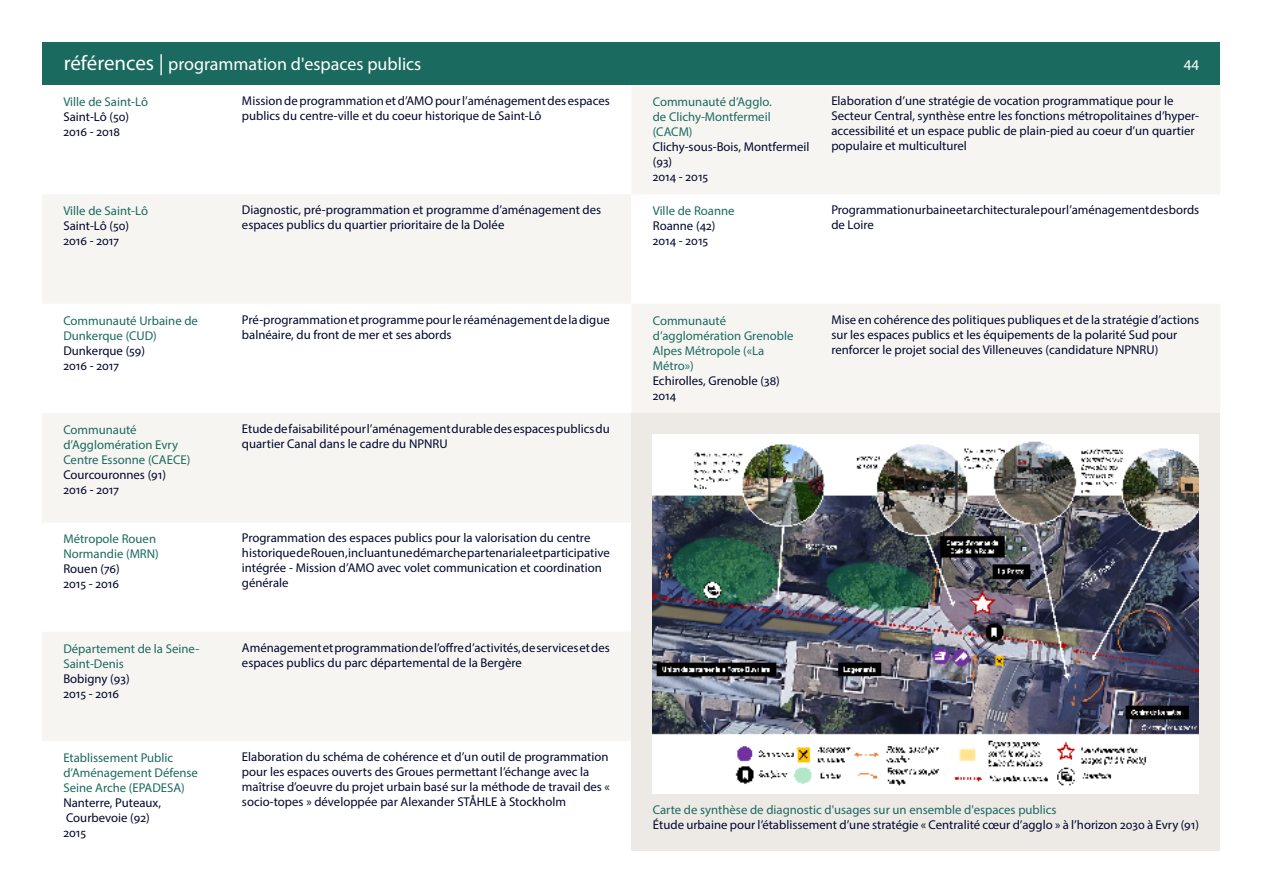
<style>
.page{position:relative;width:1263px;height:893px;background:#fff}
.page>*{position:absolute;margin:0;border:0;box-sizing:border-box;transform-origin:0 0}
.t1{font:18px "Myriad Pro";color:#fff}
.t2{font:15px "Myriad Pro";color:#fff}
.paragraphe_références{font:12.75px/15px "Myriad Pro";color:#00072d}
.paragraphe_tableau_références_-_colonne_{font:12.75px/15px "Myriad Pro";color:#1b6a5f}
.paragraphe_tableau_références_-_colonne_-2{font:12.75px/15px "Myriad Pro";color:#00072d}
.s1{font-size:21px}
.s2{color:#1b6a5f}
.s3{color:#00072d}
</style>
<div class="page">
<div style="left:43px;top:43px;width:1177px;height:42px;background:#1b6a5f"></div>
<svg style="left:42px;top:195px;width:589px;height:546px;fill:#f7f5f2"></svg>
<svg style="left:632px;top:85px;width:588px;height:328px;fill:#f7f5f2"></svg>
<div style="left:631px;top:413px;width:589px;height:437px;background:#ede9e5"></div>
<img style="left:652px;top:434px;width:547px;height:359px">
<h1 class="t1" style="left:64px;top:53px;width:359px"><span class="s1">références |</span> programmation d'espaces publics</h1>
<p class="paragraphe_tableau_références_-_colonne_-2" style="left:63px;top:94px;width:86px"><span class="s2">Ville de Saint-Lô<br></span>Saint-Lô (50)<br>2016 - 2018</p>
<p class="paragraphe_références" style="left:242px;top:93px;width:369px">Mission de programmation et d’AMO pour l’aménagement des espaces publics du centre-ville et du coeur historique de Saint-Lô</p>
<p class="paragraphe_tableau_références_-_colonne_-2" style="left:63px;top:203px;width:86px"><span class="s2">Ville de Saint-Lô<br></span>Saint-Lô (50)<br>2016 - 2017</p>
<p class="paragraphe_références" style="left:242px;top:202px;width:361px">Diagnostic, pré-programmation et programme d’aménagement des espaces publics du quartier prioritaire de la Dolée</p>
<p class="paragraphe_tableau_références_-_colonne_" style="left:63px;top:313px;width:136px">Communauté Urbaine de<br>Dunkerque (CUD)<br><span class="s3">Dunkerque (59)<br>2016 - 2017</span></p>
<p class="paragraphe_références" style="left:242px;top:312px;width:369px">Pré-programmation et programme pour le réaménagement de la digue balnéaire, du front de mer et ses abords</p>
<p class="paragraphe_tableau_références_-_colonne_" style="left:63px;top:422px;width:128px">Communauté d’Agglomération Evry<br>Centre Essonne (CAECE)<br><span class="s3">Courcouronnes (91)<br>2016 - 2017</span></p>
<p class="paragraphe_références" style="left:242px;top:421px;width:369px">Etude de faisabilité pour l’aménagement durable des espaces publics du quartier Canal dans le cadre du NPNRU</p>
<p class="paragraphe_tableau_références_-_colonne_" style="left:63px;top:531px;width:97px">Métropole Rouen<br>Normandie (MRN)<br><span class="s3">Rouen (76)<br>2015 - 2016</span></p>
<p class="paragraphe_références" style="left:242px;top:530px;width:369px">Programmation des espaces publics pour la valorisation du centre historique de Rouen, incluant une démarche partenariale et participative intégrée - Mission d’AMO avec volet communication et coordination générale</p>
<p class="paragraphe_tableau_références_-_colonne_" style="left:63px;top:641px;width:137px">Département de la Seine-<br>Saint-Denis<br><span class="s3">Bobigny (93)<br>2015 - 2016</span></p>
<p class="paragraphe_références" style="left:242px;top:640px;width:369px">Aménagement et programmation de l’offre d’activités, de services et des espaces publics du parc départemental de la Bergère</p>
<p class="paragraphe_tableau_références_-_colonne_" style="left:63px;top:750px;width:136px">Etablissement Public d’Aménagement Défense<br>Seine Arche (EPADESA)<br><span class="s3">Nanterre, Puteaux,<br>Courbevoie (92)<br>2015</span></p>
<p class="paragraphe_références" style="left:242px;top:749px;width:369px">Elaboration du schéma de cohérence et d’un outil de programmation pour les espaces ouverts des Groues permettant l’échange avec la maîtrise d’oeuvre du projet urbain basé sur la méthode de travail des « socio-topes » développée par Alexander STÅHLE à Stockholm</p>
<p class="t2" style="left:1184px;top:55px;width:17px">44</p>
<p class="paragraphe_tableau_références_-_colonne_" style="left:653px;top:94px;width:158px">Communauté d’Agglo.<br>de Clichy-Montfermeil (CACM)<br><span class="s3">Clichy-sous-Bois, Montfermeil (93)<br>2014 - 2015</span></p>
<p class="paragraphe_références" style="left:831px;top:93px;width:369px">Elaboration d’une stratégie de vocation programmatique pour le Secteur Central, synthèse entre les fonctions métropolitaines d’hyper&shy;accessibilité et un espace public de plain-pied au coeur d’un quartier populaire et multiculturel</p>
<p class="paragraphe_tableau_références_-_colonne_-2" style="left:653px;top:203px;width:83px"><span class="s2">Ville de Roanne<br></span>Roanne (42)<br>2014 - 2015</p>
<p class="paragraphe_références" style="left:831px;top:202px;width:369px">Programmation urbaine et architecturale pour l’aménagement des bords de Loire</p>
<p class="paragraphe_tableau_références_-_colonne_" style="left:653px;top:313px;width:142px">Communauté d’agglomération Grenoble<br>Alpes Métropole («La<br>Métro»)<br><span class="s3">Echirolles, Grenoble (38)<br>2014</span></p>
<p class="paragraphe_références" style="left:831px;top:312px;width:369px">Mise en cohérence des politiques publiques et de la stratégie d’actions sur les espaces publics et les équipements de la polarité Sud pour renforcer le projet social des Villeneuves (candidature NPNRU)</p>
<p class="paragraphe_tableau_références_-_colonne_-2" style="left:653px;top:802px;width:548px"><span class="s2">Carte de synthèse de diagnostic d'usages sur un ensemble d'espaces publics<br></span>Étude urbaine pour l’établissement d’une stratégie « Centralité cœur d’agglo » à l’horizon 2030 à Evry (91)</p>
</div>
